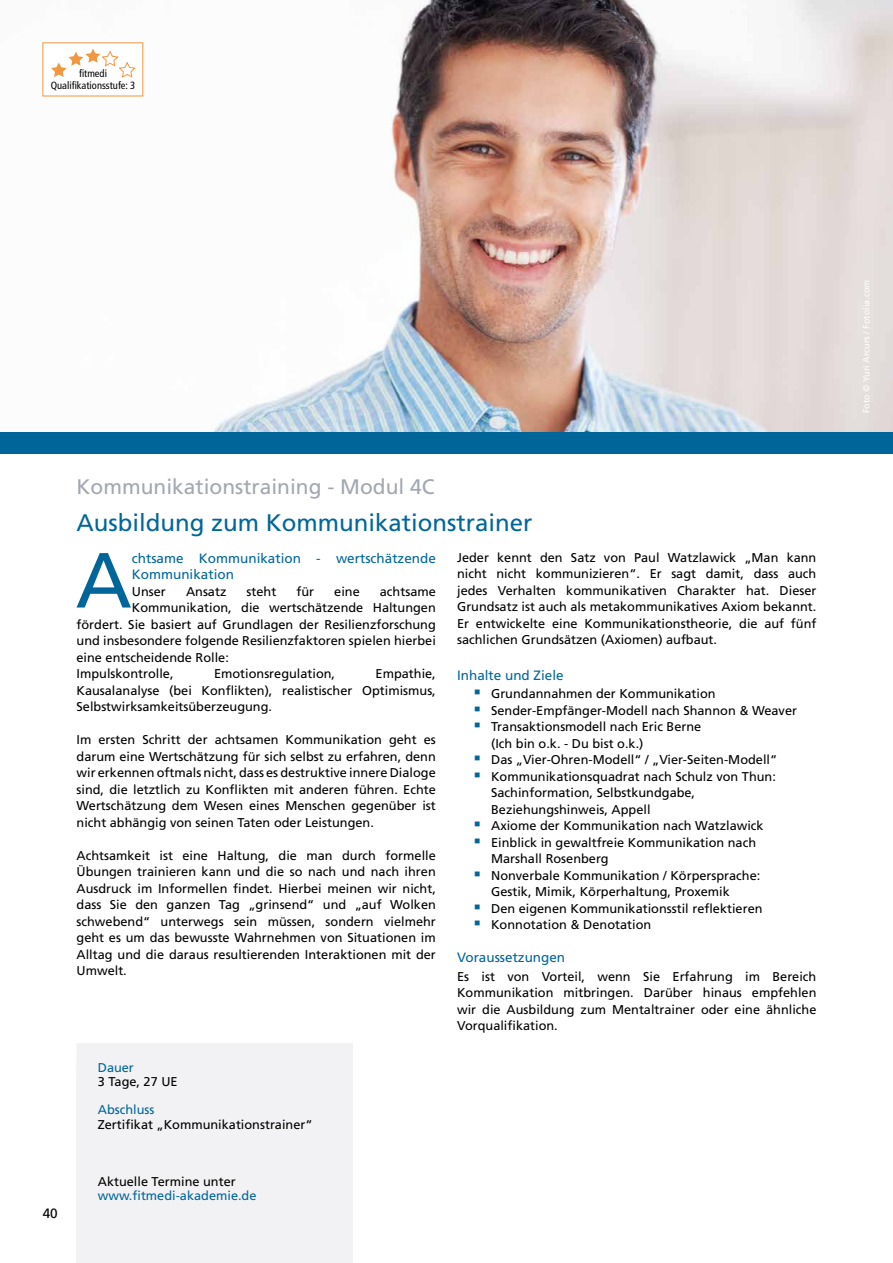
<style>
.page{position:relative;width:893px;height:1263px;background:#fff}
.page>*{position:absolute;margin:0;border:0;box-sizing:border-box;transform-origin:0 0}
.t1{font:78px "Frutiger";color:#00669a}
.t2{font:24px "Frutiger";color:#00669a}
.t3{font:21px "Frutiger";color:#a3a7af}
.t4{font:13.5px/16.5px "Frutiger";color:#00669a}
.t5{font:13.5px "Frutiger";color:#000}
.t6{font:12.75px/16.5px "Frutiger";color:#000;text-align:justify}
.t7{font:12.75px "Frutiger";color:#00669a}
.t8{font:condensed 10.5px/12.6px "Frutiger";color:#000;text-align:center}
.t9{font:9px "Frutiger";color:#fff}
.s1{font-family:"Garamond";font-size:18px;color:#00669a}
</style>
<div class="page">
<img style="left:0;top:0;width:893px;height:433px">
<div style="left:0;top:433px;width:893px;height:21px;background:#00669a"></div>
<div style="left:77px;top:1043px;width:276px;height:28px;background:#f2f1f3"></div>
<div style="left:77px;top:1071px;width:276px;height:29px;background:#f2f1f3"></div>
<div style="left:77px;top:1100px;width:276px;height:28px;background:#f2f1f3"></div>
<div style="left:77px;top:1128px;width:276px;height:29px;background:#f2f1f3"></div>
<div style="left:77px;top:1171px;width:276px;height:92px;background:#f2f1f3"></div>
<div style="left:77px;top:1157px;width:276px;height:28px;background:#f2f1f3"></div>
<div style="left:43px;top:42px;width:100px;height:54px;background:#fff"></div>
<svg style="left:51px;top:49px;width:85px;height:29px"></svg>
<p class="t8" style="left:51px;top:67px;width:86px">fitmedi<br>Qualifikationsstufe: 3</p>
<p class="t5" style="left:43px;top:1205px;width:17px">40</p>
<h3 class="t3" style="left:77px;top:474px;width:360px">Kommunikationstraining - Modul 4C</h3>
<h2 class="t2" style="left:77px;top:508px;width:458px">Ausbildung zum Kommunikationstrainer</h2>
<h1 class="t1" style="left:76px;top:535px;width:58px">A</h1>
<p class="t4" style="left:132px;top:550px;width:305px">chtsame Kommunikation - wertschätzende<br>Kommunikation</p>
<p class="t6" style="left:132px;top:583px;width:36px">Unser</p>
<p class="t6" style="left:186px;top:583px;width:42px">Ansatz</p>
<p class="t6" style="left:247px;top:583px;width:31px">steht</p>
<p class="t6" style="left:296px;top:583px;width:19px">für</p>
<p class="t6" style="left:334px;top:583px;width:27px">eine</p>
<p class="t6" style="left:380px;top:583px;width:57px">achtsame</p>
<p class="t6" style="left:132px;top:599px;width:305px">Kommunikation, die wertschätzende Haltungen</p>
<p class="t6" style="left:77px;top:616px;width:361px">fördert. Sie basiert auf Grundlagen der Resilienzforschung</p>
<p class="t6" style="left:77px;top:632px;width:361px">und insbesondere folgende Resilienzfaktoren spielen hierbei</p>
<p class="t6" style="left:77px;top:649px;width:154px">eine entscheidende Rolle:</p>
<p class="t6" style="left:77px;top:665px;width:99px">Impulskontrolle,</p>
<p class="t6" style="left:214px;top:665px;width:123px">Emotionsregulation,</p>
<p class="t6" style="left:77px;top:665px;width:361px;text-indent:299px">Empathie, Kausalanalyse (bei Konflikten), realistischer Optimismus, Selbstwirksamkeitsüberzeugung.</p>
<p class="t6" style="left:77px;top:731px;width:361px">Im ersten Schritt der achtsamen Kommunikation geht es darum eine Wertschätzung für sich selbst zu erfahren, denn wir erkennen oftmals nicht, dass es destruktive innere Dialoge sind, die letztlich zu Konflikten mit anderen führen. Echte Wertschätzung dem Wesen eines Menschen gegenüber ist nicht abhängig von seinen Taten oder Leistungen.</p>
<p class="t6" style="left:77px;top:847px;width:361px">Achtsamkeit ist eine Haltung, die man durch formelle Übungen trainieren kann und die so nach und nach ihren Ausdruck im Informellen findet. Hierbei meinen wir nicht, dass Sie den ganzen Tag „grinsend“ und „auf Wolken schwebend“ unterwegs sein müssen, sondern vielmehr geht es um das bewusste Wahrnehmen von Situationen im Alltag und die daraus resultierenden Interaktionen mit der Umwelt.</p>
<p class="t7" style="left:98px;top:1060px;width:38px">Dauer</p>
<p class="t6" style="left:98px;top:1073px;width:81px">3 Tage, 27 UE</p>
<p class="t7" style="left:98px;top:1102px;width:58px">Abschluss</p>
<p class="t6" style="left:98px;top:1116px;width:216px">Zertifikat „Kommunikationstrainer“</p>
<p class="t6" style="left:98px;top:1173px;width:139px">Aktuelle Termine unter</p>
<p class="t7" style="left:98px;top:1188px;width:160px">www.fitmedi-akademie.de</p>
<p class="t6" style="left:457px;top:549px;width:361px">Jeder kennt den Satz von Paul Watzlawick „Man kann nicht nicht kommunizieren“. Er sagt damit, dass auch jedes Verhalten kommunikativen Charakter hat. Dieser Grundsatz ist auch als metakommunikatives Axiom bekannt.<br>Er entwickelte eine Kommunikationstheorie, die auf fünf sachlichen Grundsätzen (Axiomen) aufbaut.</p>
<p class="t4" style="left:457px;top:667px;width:108px">Inhalte und Ziele</p>
<p class="t6" style="left:474px;top:686px;width:243px"><span class="s1">▪</span> Grundannahmen der Kommunikation</p>
<p class="t6" style="left:474px;top:702px;width:324px"><span class="s1">▪</span> Sender-Empfänger-Modell nach Shannon &amp; Weaver</p>
<p class="t6" style="left:491px;top:719px;width:212px;text-indent:-17px"><span class="s1">▪</span> Transaktionsmodell nach Eric Berne (Ich bin o.k. - Du bist o.k.)</p>
<p class="t6" style="left:474px;top:752px;width:305px"><span class="s1">▪</span> Das „Vier-Ohren-Modell“ / „Vier-Seiten-Modell“</p>
<p class="t6" style="left:491px;top:768px;width:286px;text-align:left;text-indent:-17px"><span class="s1">▪</span> Kommunikationsquadrat nach Schulz von Thun:<br>Sachinformation, Selbstkundgabe,<br>Beziehungshinweis, Appell</p>
<p class="t6" style="left:474px;top:818px;width:291px"><span class="s1">▪</span> Axiome der Kommunikation nach Watzlawick</p>
<p class="t6" style="left:491px;top:834px;width:266px;text-indent:-17px"><span class="s1">▪</span> Einblick in gewaltfreie Kommunikation nach<br>Marshall Rosenberg</p>
<p class="t6" style="left:491px;top:867px;width:271px;text-indent:-17px"><span class="s1">▪</span> Nonverbale Kommunikation / Körpersprache:<br>Gestik, Mimik, Körperhaltung, Proxemik</p>
<p class="t6" style="left:474px;top:900px;width:290px"><span class="s1">▪</span> Den eigenen Kommunikationsstil reflektieren</p>
<p class="t6" style="left:474px;top:917px;width:179px"><span class="s1">▪</span> Konnotation &amp; Denotation</p>
<p class="t4" style="left:457px;top:949px;width:110px">Voraussetzungen</p>
<p class="t6" style="left:457px;top:968px;width:361px">Es ist von Vorteil, wenn Sie Erfahrung im Bereich Kommunikation mitbringen. Darüber hinaus empfehlen wir die Ausbildung zum Mentaltrainer oder eine ähnliche Vorqualifikation.</p>
<p class="t9" style="left:861px;top:413px;width:135px;rotate:-90deg">Foto © Yuri Arcurs / Fotolia.com</p>
</div>
